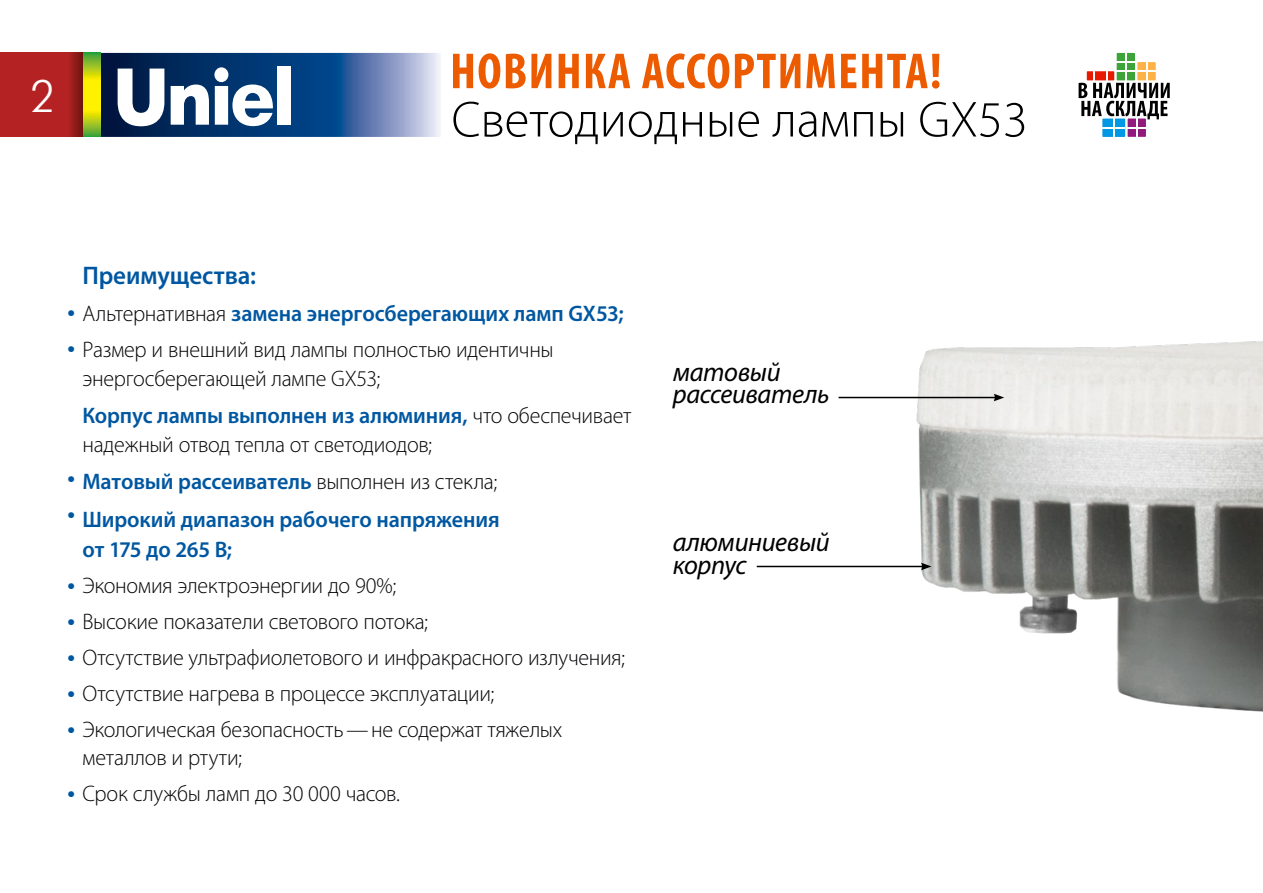
<style>
.page{position:relative;width:1263px;height:893px;background:#fff}
.page>*{position:absolute;margin:0;border:0;box-sizing:border-box;transform-origin:0 0}
.t1{font:300 51px "Myriad Pro";color:#000}
.t2{font:700 condensed 51px "Myriad Pro";letter-spacing:.025em;color:#ed5b00}
.t3{font:45px "Futuris Light C";color:#fff}
.t4{font:italic 27px/22.5px "Myriad Pro";letter-spacing:-.015em;color:#000}
.t5{font:600 25.5px "Myriad Pro";letter-spacing:-.005em;color:#0057a1}
.t6{font:300 22.5px/36px "Myriad Pro";letter-spacing:-.01em;color:#050508}
.t7{font:600 22.5px/37.5px "Myriad Pro";letter-spacing:-.005em;color:#0057a1}
.t8{font:700 22.5px/36px "Myriad Pro";color:#0057a1}
.s1{font-weight:600;color:#0057a1}
.s2{font-weight:300;color:#050508}
.s3{font-weight:700;color:#0057a1}
</style>
<div class="page">
<svg style="left:101px;top:53px;width:339px;height:84px;background:#3c6194"></svg>
<svg style="left:118px;top:69px;width:46px;height:57px"></svg>
<svg style="left:171px;top:67px;width:102px;height:59px"></svg>
<div style="left:277px;top:66px;width:13px;height:59px;background:#fff"></div>
<svg style="left:0;top:53px;width:84px;height:84px;background:#ae2221"></svg>
<svg style="left:84px;top:53px;width:17px;height:84px"></svg>
<div style="left:1117px;top:53px;width:18px;height:27px;background:#3ca439"></div>
<hr style="left:1125px;top:53px;width:2px;height:27px;background:#fff">
<svg style="left:1078px;top:61px;width:92px;height:76px"></svg>
<img style="left:884px;top:341px;width:379px;height:371px">
<hr style="left:838px;top:397px;width:158px;height:1px;background:#000">
<svg style="left:994px;top:394px;width:10px;height:7px"></svg>
<hr style="left:757px;top:566px;width:166px;height:1px;background:#000">
<svg style="left:921px;top:563px;width:10px;height:7px"></svg>
<h2 class="t3" style="left:30px;top:75px;width:26px">2</h2>
<h1 class="t2" style="left:450px;top:39px;width:493px">НОВИНКА АССОРТИМЕНТА!</h1>
<h1 class="t1" style="left:451px;top:91px;width:578px">Светодиодные лампы GX53</h1>
<p class="t5" style="left:82px;top:259px;width:175px">Преимущества:</p>
<p class="t6" style="left:82px;top:296px;width:543px">Альтернативная <span class="s1">замена энергосберегающих ламп GX53;<br></span>Размер и внешний вид лампы полностью идентичны</p>
<p class="t6" style="left:82px;top:360px;width:550px;line-height:37.5px">энергосберегающей лампе GX53;<br><span class="s1">Корпус лампы выполнен из алюминия,</span> что обеспечивает</p>
<p class="t7" style="left:82px;top:425px;width:419px"><span class="s2">надежный отвод тепла от светодиодов;<br></span>Матовый рассеиватель <span class="s2">выполнен из стекла;<br></span>Широкий диапазон рабочего напряжения</p>
<p class="t7" style="left:82px;top:530px;width:151px">от 175 до 265 В;</p>
<p class="t6" style="left:67px;top:567px;width:330px"><span class="s3">•</span> Экономия электроэнергии до 90%;</p>
<p class="t6" style="left:67px;top:603px;width:362px"><span class="s3">•</span> Высокие показатели светового потока;</p>
<p class="t6" style="left:67px;top:639px;width:559px"><span class="s3">•</span> Отсутствие ультрафиолетового и инфракрасного излучения;</p>
<p class="t6" style="left:67px;top:675px;width:428px"><span class="s3">•</span> Отсутствие нагрева в процессе эксплуатации;</p>
<p class="t6" style="left:82px;top:715px;width:481px;line-height:28.5px;text-indent:-15px"><span class="s3">•</span> Экологическая безопасность—не содержат тяжелых металлов и ртути;</p>
<p class="t6" style="left:67px;top:776px;width:334px"><span class="s3">•</span> Срок службы ламп до 30 000 часов.</p>
<p class="t8" style="left:67px;top:293px;width:9px">• •</p>
<p class="t8" style="left:67px;top:459px;width:9px">• •</p>
<p class="t4" style="left:673px;top:360px;width:158px">матовый рассеиватель</p>
<p class="t4" style="left:673px;top:531px;width:159px">алюминиевый корпус</p>
</div>
